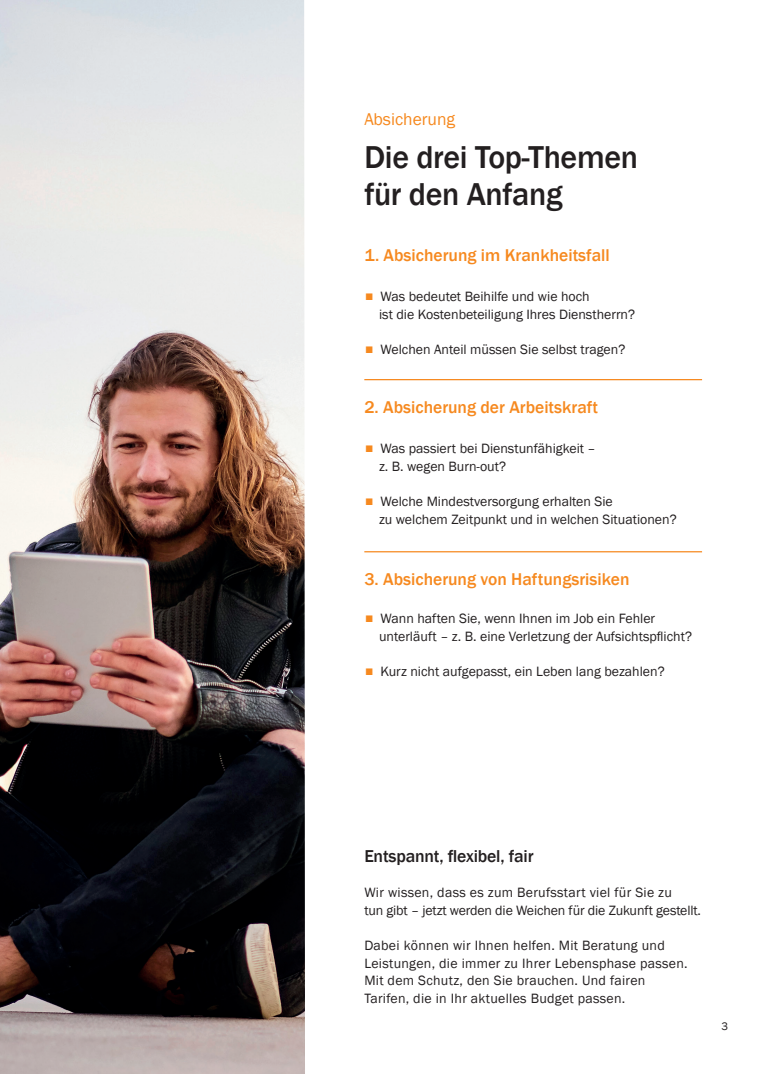
<style>
.page{position:relative;width:773px;height:1074px;background:#fff}
.page>*{position:absolute;margin:0;border:0;box-sizing:border-box;transform-origin:0 0}
.t1{font:500 32.5px/37.5px "Franklin Gothic";letter-spacing:-.01em;color:#231f20}
.t2{font:500 17.62px "Franklin Gothic";letter-spacing:-.01em;color:#231f20}
.t3{font:500 17.5px "Franklin Gothic";color:#f6891f}
.t4{font:17.5px "Franklin Gothic";color:#f6891f}
.t5{font:13.88px/17.6px "Franklin Gothic";color:#231f20}
.t6{font:13.88px/17.6px "Franklin Gothic";letter-spacing:.02em;color:#231f20}
.t7{font:11.25px "Franklin Gothic";color:#231f20}
.s1{color:#f6891f}
</style>
<div class="page">
<img style="left:0;top:0;width:305px;height:1074px">
<hr style="left:364px;top:379px;width:338px;height:1px;background:#f6891f">
<hr style="left:364px;top:551px;width:338px;height:1px;background:#f6891f">
<p class="t4" style="left:364px;top:108px;width:92px">Absicherung</p>
<h1 class="t1" style="left:364px;top:138px;width:275px">Die drei Top-Themen für den Anfang</h1>
<p class="t3" style="left:364px;top:244px;width:247px">1. Absicherung im Krankheitsfall</p>
<p class="t5" style="left:379px;top:288px;width:257px;text-indent:-14px"><span class="s1">■</span> Was bedeutet Beihilfe und wie hoch<br>ist die Kostenbeteiligung Ihres Dienstherrn?</p>
<p class="t5" style="left:365px;top:341px;width:262px"><span class="s1">■</span> Welchen Anteil müssen Sie selbst tragen?</p>
<p class="t3" style="left:364px;top:396px;width:235px">2. Absicherung der Arbeitskraft</p>
<p class="t5" style="left:379px;top:440px;width:218px;text-indent:-14px"><span class="s1">■</span> Was passiert bei Dienstunfähigkeit – z. B. wegen Burn-out?</p>
<p class="t5" style="left:379px;top:493px;width:299px;text-indent:-14px"><span class="s1">■</span> Welche Mindestversorgung erhalten Sie<br>zu welchem Zeitpunkt und in welchen Situationen?</p>
<p class="t3" style="left:364px;top:568px;width:266px">3. Absicherung von Haftungsrisiken</p>
<p class="t5" style="left:379px;top:610px;width:314px;text-indent:-14px"><span class="s1">■</span> Wann haften Sie, wenn Ihnen im Job ein Fehler unterläuft – z. B. eine Verletzung der Aufsichtspflicht?</p>
<p class="t5" style="left:365px;top:663px;width:301px"><span class="s1">■</span> Kurz nicht aufgepasst, ein Leben lang bezahlen?</p>
<p class="t2" style="left:364px;top:845px;width:171px">Entspannt, flexibel, fair</p>
<p class="t5" style="left:364px;top:884px;width:338px">Wir wissen, dass es zum Berufsstart viel für Sie zu<br>tun gibt – jetzt werden die Weichen für die Zukunft gestellt.</p>
<p class="t6" style="left:364px;top:937px;width:325px">Dabei können wir Ihnen helfen. Mit Beratung und Leistungen, die immer zu Ihrer Lebensphase passen.<br>Mit dem Schutz, den Sie brauchen. Und fairen Tarifen, die in Ihr aktuelles Budget passen.</p>
<p class="t7" style="left:721px;top:1019px;width:8px">3</p>
</div>
